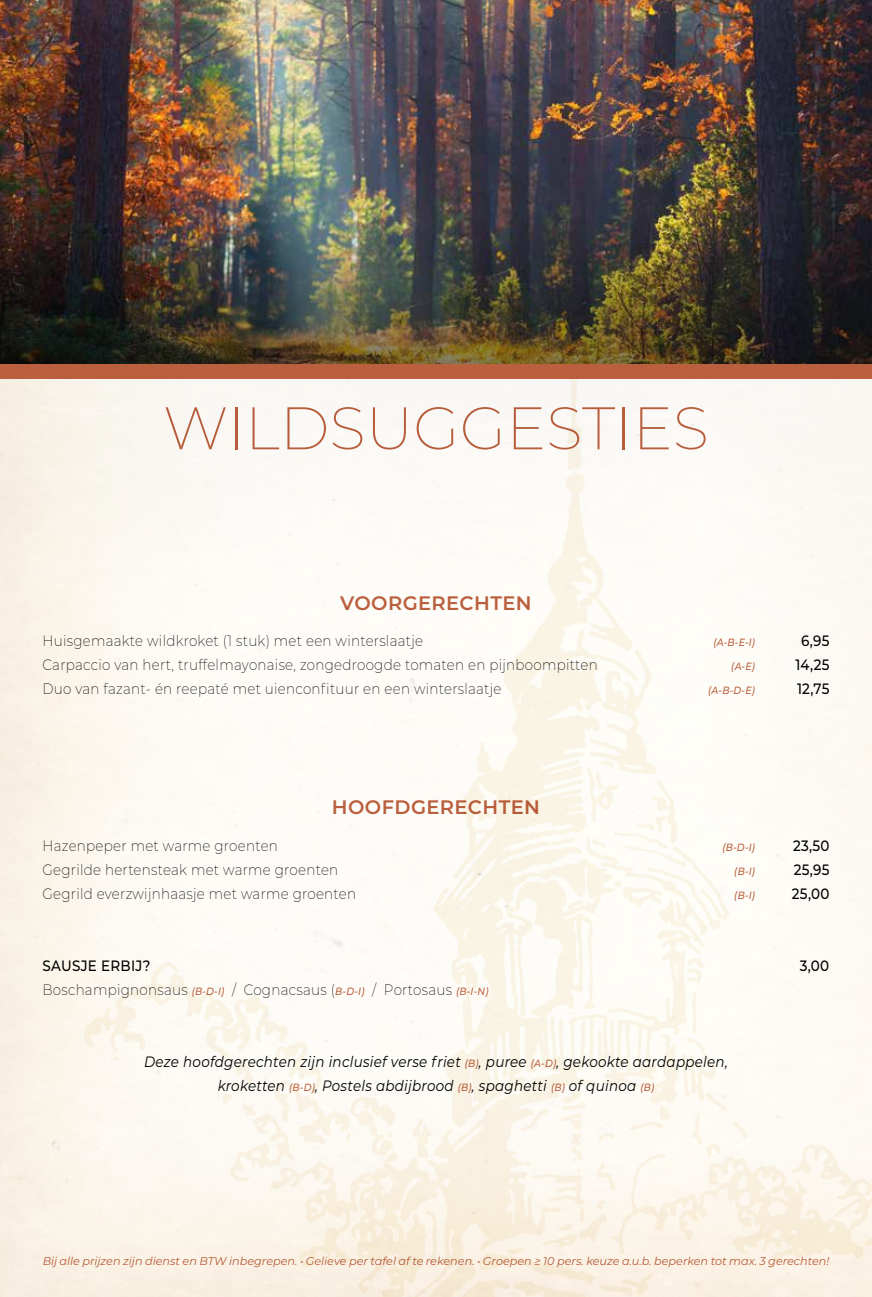
<style>
.page{position:relative;width:872px;height:1297px;background:#fff}
.page>*{position:absolute;margin:0;border:0;box-sizing:border-box;transform-origin:0 0}
.t1{font:200 60px "Montserrat";color:#bb603f}
.t2{font:600 19.5px "Montserrat";letter-spacing:.02em;color:#bb603f}
.t3{font:200 15px "Montserrat";letter-spacing:.02em;color:#000;scale:.9 1}
.t4{font:italic 15px/24px "Montserrat";letter-spacing:.02em;color:#000;text-align:center;scale:.9 1}
.t5{font:500 15px "Montserrat";letter-spacing:.02em;color:#000;scale:.9 1}
.t6{font:italic 11.25px "Montserrat";color:#bb603f}
.t7{font:italic 500 10.5px "Montserrat";color:#bb603f;scale:.9 1}
.s1{font-weight:500;font-style:italic;font-size:10.5px;color:#bb603f}
.s2{font-weight:500;font-size:10.5px;color:#bb603f}
</style>
<div class="page">
<img style="left:0;top:0;width:872px;height:1297px">
<img style="left:58px;top:378px;width:814px;height:919px">
<div style="left:0;top:349px;width:872px;height:29px;background:#bb603f"></div>
<img style="left:0;top:219px;width:872px;height:145px">
<h1 class="t1" style="left:163px;top:388px;width:547px">WILDSUGGESTIES</h1>
<h2 class="t2" style="left:340px;top:589px;width:193px">VOORGERECHTEN</h2>
<p class="t3" style="left:43px;top:631px;width:424px">Huisgemaakte wildkroket (1 stuk) met een winterslaatje</p>
<p class="t7" style="left:713px;top:635px;width:48px">(A-B-E-I)</p>
<p class="t5" style="left:801px;top:630px;width:33px">6,95</p>
<p class="t3" style="left:43px;top:655px;width:618px">Carpaccio van hert, truffelmayonaise, zongedroogde tomaten en pijnboompitten</p>
<p class="t7" style="left:731px;top:659px;width:28px">(A-E)</p>
<p class="t5" style="left:795px;top:654px;width:39px">14,25</p>
<p class="t3" style="left:43px;top:679px;width:511px">Duo van fazant- én reepaté met uienconfituur en een winterslaatje</p>
<p class="t7" style="left:708px;top:683px;width:54px">(A-B-D-E)</p>
<p class="t5" style="left:797px;top:678px;width:38px">12,75</p>
<h2 class="t2" style="left:332px;top:794px;width:210px">HOOFDGERECHTEN</h2>
<p class="t3" style="left:43px;top:836px;width:263px">Hazenpeper met warme groenten</p>
<p class="t7" style="left:722px;top:840px;width:38px">(B-D-I)</p>
<p class="t5" style="left:793px;top:835px;width:42px">23,50</p>
<p class="t3" style="left:43px;top:860px;width:330px">Gegrilde hertensteak met warme groenten</p>
<p class="t7" style="left:734px;top:864px;width:25px">(B-I)</p>
<p class="t5" style="left:793px;top:859px;width:41px">25,95</p>
<p class="t3" style="left:43px;top:884px;width:350px">Gegrild everzwijnhaasje met warme groenten</p>
<p class="t7" style="left:734px;top:888px;width:25px">(B-I)</p>
<p class="t5" style="left:792px;top:883px;width:43px">25,00</p>
<p class="t5" style="left:43px;top:955px;width:121px">SAUSJE ERBIJ?</p>
<p class="t5" style="left:799px;top:955px;width:34px">3,00</p>
<p class="t3" style="left:43px;top:980px;width:497px">Boschampignonsaus <span class="s1">(B-D-I)</span> / Cognacsaus (<span class="s1">B-D-I)</span> / Portosaus <span class="s1">(B-I-N)</span></p>
<p class="t4" style="left:144px;top:1049px;width:650px">Deze hoofdgerechten zijn inclusief verse friet <span class="s2">(B)</span>, puree <span class="s2">(A-D)</span>, gekookte aardappelen, kroketten <span class="s2">(B-D)</span>, Postels abdijbrood <span class="s2">(B)</span>, spaghetti <span class="s2">(B)</span> of quinoa <span class="s2">(B)</span></p>
<p class="t6" style="left:43px;top:1253px;width:788px">Bij alle prijzen zijn dienst en BTW inbegrepen. • Gelieve per tafel af te rekenen. • Groepen ≥ 10 pers. keuze a.u.b. beperken tot max. 3 gerechten!</p>
</div>
